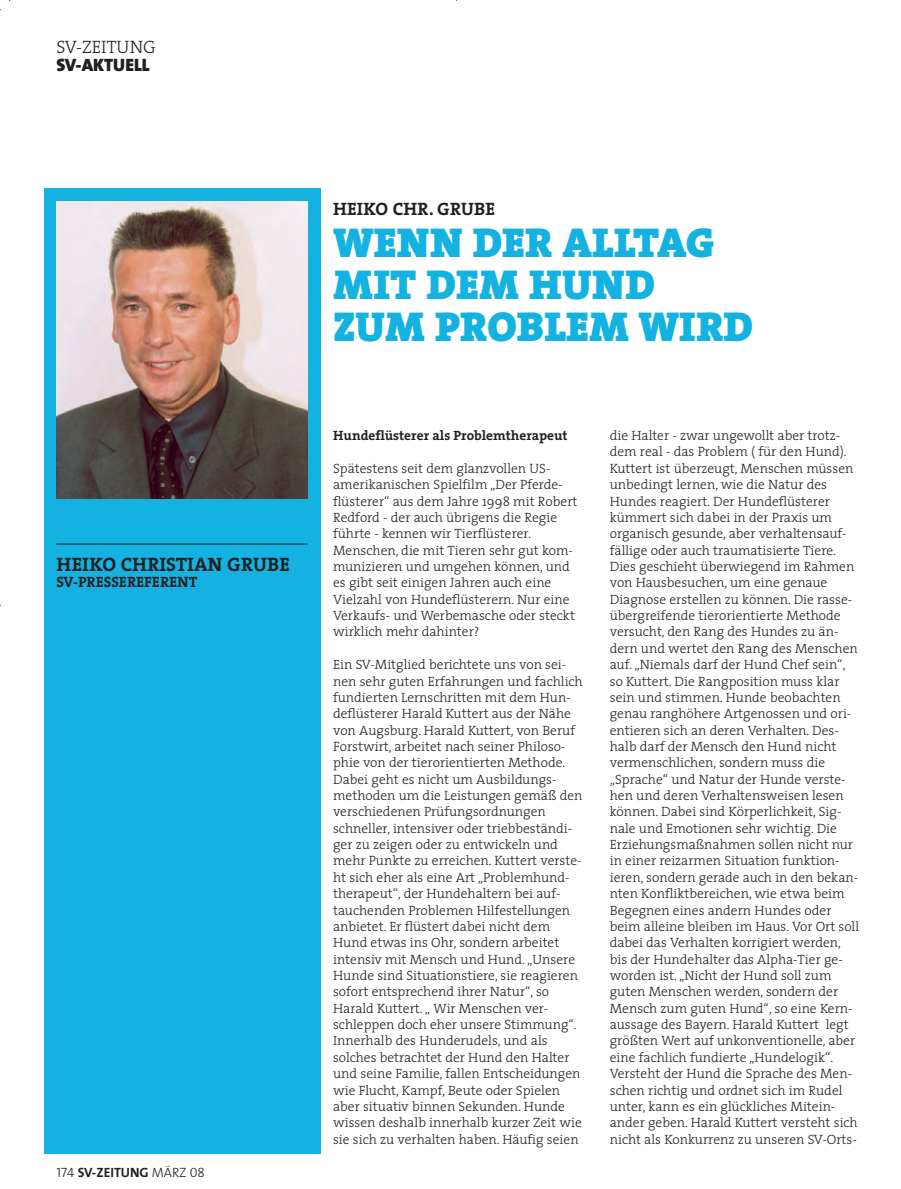
<style>
.page{position:relative;width:901px;height:1189px;background:#fff}
.page>*{position:absolute;margin:0;border:0;box-sizing:border-box;transform-origin:0 0}
.t1{font:42px/42px "The Serif Black Caps";color:#13b2e1}
.t2{font:19.5px "The Serif Bold Caps";color:#231f20}
.t3{font:18px "The Serif Bold Caps";letter-spacing:.01em;color:#231f20}
.t4{font:300 18px "The Serif";color:#231f20}
.t5{font:18px "The Sans Black Caps";color:#231f20}
.t6{font:15px "The Serif Bold Caps";color:#231f20}
.t7{font:300 13.5px/16.4px "The Serif";color:#231f20}
.t8{font:700 13.5px "The Serif";color:#231f20}
.t9{font:700 13.5px "The Sans";color:#231f20}
.s1{font-family:"The Sans Light Caps";font-weight:400}
</style>
<div class="page">
<svg style="left:0;top:0;width:457px;height:1154px"></svg>
<h3 class="t4" style="left:56px;top:41px;width:101px">SV-ZEITUNG</h3>
<h3 class="t5" style="left:56px;top:59px;width:95px">SV-AKTUELL</h3>
<h2 class="t2" style="left:56px;top:557px;width:235px">HEIKO CHRISTIAN GRUBE</h2>
<p class="t6" style="left:56px;top:577px;width:142px">SV-PRESSEREFERENT</p>
<p class="t9" style="left:56px;top:1166px;width:150px"><span class="s1">174</span> SV-ZEITUNG <span class="s1">MÄRZ 08</span></p>
<h3 class="t3" style="left:333px;top:202px;width:163px">HEIKO CHR. GRUBE</h3>
<h1 class="t1" style="left:333px;top:225px;width:421px">WENN DER ALLTAG<br>MIT DEM HUND<br>ZUM PROBLEM WIRD</h1>
<p class="t8" style="left:333px;top:431px;width:236px">Hundeflüsterer als Problemtherapeut</p>
<p class="t7" style="left:333px;top:461px;width:246px">Spätestens seit dem glanzvollen US&shy;amerikanischen Spielfilm „Der Pferde&shy;flüsterer“ aus dem Jahre 1998 mit Robert Redford - der auch übrigens die Regie führte - kennen wir Tierflüsterer.<br>Menschen, die mit Tieren sehr gut kom&shy;munizieren und umgehen können, und es gibt seit einigen Jahren auch eine Vielzahl von Hundeflüsterern. Nur eine Verkaufs- und Werbemasche oder steckt wirklich mehr dahinter?</p>
<p class="t7" style="left:333px;top:658px;width:251px">Ein SV-Mitglied berichtete uns von sei&shy;nen sehr guten Erfahrungen und fachlich fundierten Lernschritten mit dem Hun&shy;deflüsterer Harald Kuttert aus der Nähe von Augsburg. Harald Kuttert, von Beruf Forstwirt, arbeitet nach seiner Philoso&shy;phie von der tierorientierten Methode.<br>Dabei geht es nicht um Ausbildungs&shy;methoden um die Leistungen gemäß den verschiedenen Prüfungsordnungen schneller, intensiver oder triebbeständi&shy;ger zu zeigen oder zu entwickeln und mehr Punkte zu erreichen. Kuttert verste&shy;ht sich eher als eine Art „Problemhund&shy;therapeut“, der Hundehaltern bei auf&shy;tauchenden Problemen Hilfestellungen anbietet. Er flüstert dabei nicht dem Hund etwas ins Ohr, sondern arbeitet intensiv mit Mensch und Hund. „Unsere Hunde sind Situationstiere, sie reagieren sofort entsprechend ihrer Natur“, so Harald Kuttert. „ Wir Menschen ver&shy;schleppen doch eher unsere Stimmung“.<br>Innerhalb des Hunderudels, und als solches betrachtet der Hund den Halter und seine Familie, fallen Entscheidungen wie Flucht, Kampf, Beute oder Spielen aber situativ binnen Sekunden. Hunde wissen deshalb innerhalb kurzer Zeit wie sie sich zu verhalten haben. Häufig seien</p>
<p class="t7" style="left:609px;top:429px;width:251px">die Halter - zwar ungewollt aber trotz&shy;dem real - das Problem ( für den Hund).<br>Kuttert ist überzeugt, Menschen müssen unbedingt lernen, wie die Natur des Hundes reagiert. Der Hundeflüsterer kümmert sich dabei in der Praxis um organisch gesunde, aber verhaltensauf&shy;fällige oder auch traumatisierte Tiere.<br>Dies geschieht überwiegend im Rahmen von Hausbesuchen, um eine genaue Diagnose erstellen zu können. Die rasse&shy;übergreifende tierorientierte Methode versucht, den Rang des Hundes zu än&shy;dern und wertet den Rang des Menschen auf. „Niemals darf der Hund Chef sein“, so Kuttert. Die Rangposition muss klar sein und stimmen. Hunde beobachten genau ranghöhere Artgenossen und ori&shy;entieren sich an deren Verhalten. Des&shy;halb darf der Mensch den Hund nicht vermenschlichen, sondern muss die „Sprache“ und Natur der Hunde verste&shy;hen und deren Verhaltensweisen lesen können. Dabei sind Körperlichkeit, Sig&shy;nale und Emotionen sehr wichtig. Die Erziehungsmaßnahmen sollen nicht nur in einer reizarmen Situation funktion&shy;ieren, sondern gerade auch in den bekan&shy;nten Konfliktbereichen, wie etwa beim Begegnen eines andern Hundes oder beim alleine bleiben im Haus. Vor Ort soll dabei das Verhalten korrigiert werden, bis der Hundehalter das Alpha-Tier ge&shy;worden ist. „Nicht der Hund soll zum guten Menschen werden, sondern der Mensch zum guten Hund“, so eine Kern&shy;aussage des Bayern. Harald Kuttert legt größten Wert auf unkonventionelle, aber eine fachlich fundierte „Hundelogik“.<br>Versteht der Hund die Sprache des Men&shy;schen richtig und ordnet sich im Rudel unter, kann es ein glückliches Mitein&shy;ander geben. Harald Kuttert versteht sich nicht als Konkurrenz zu unseren SV-Orts-</p>
</div>
